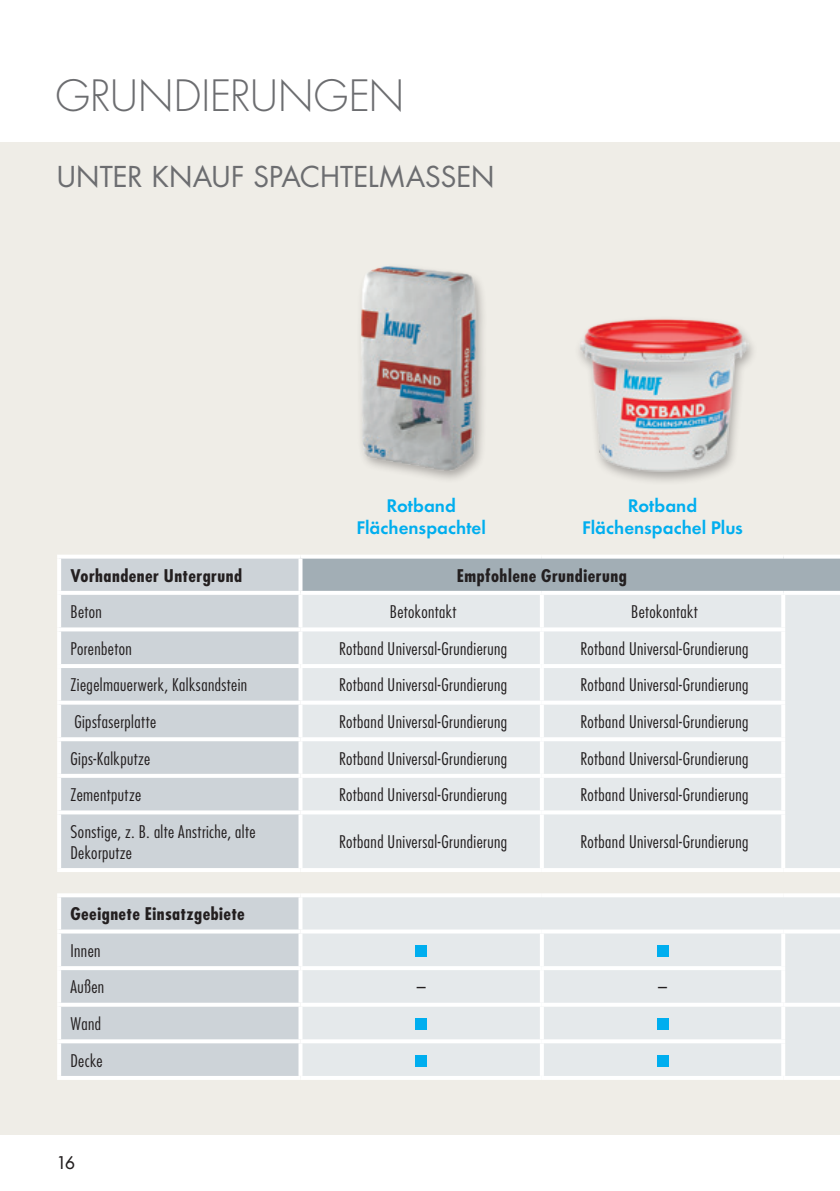
<style>
.page{position:relative;width:840px;height:1191px;background:#fff}
.page>*{position:absolute;margin:0;border:0;box-sizing:border-box;transform-origin:0 0}
.t1{font:300 42px "Futura";letter-spacing:.005em;color:#6c6d70}
.t2{font:28px "Futura";color:#6c6d70}
.t3{font:19px/22px "Futura Dem";color:#00aeef;text-align:center}
.t4{font:300 condensed 17px/36.6px "Futura";letter-spacing:.025em;color:#231f20;scale:1.05 1}
.t5{font:700 condensed 17px "Futura";letter-spacing:.025em;color:#231f20;scale:1.08 1}
.t6{font:17px "Futura";color:#231f20}
</style>
<div class="page">
<div style="left:0;top:142px;width:839px;height:992px;background:#efede7"></div>
<div style="left:61px;top:559px;width:237px;height:517px;background:#cdd3d8"></div>
<div style="left:302px;top:558px;width:537px;height:33px;background:#a2aeb5"></div>
<div style="left:302px;top:595px;width:537px;height:481px;background:#e5e9eb"></div>
<hr style="left:57px;top:595px;width:4px;height:32px;background:#fff">
<svg style="left:299px;top:595px;width:3px;height:32px"></svg>
<svg style="left:539px;top:595px;width:4px;height:32px"></svg>
<svg style="left:780px;top:595px;width:4px;height:32px"></svg>
<svg style="left:57px;top:627px;width:243px;height:4px"></svg>
<hr style="left:57px;top:631px;width:4px;height:33px;background:#fff">
<hr style="left:300px;top:627px;width:241px;height:4px;background:#fff">
<svg style="left:299px;top:631px;width:3px;height:33px"></svg>
<hr style="left:541px;top:627px;width:243px;height:4px;background:#fff">
<svg style="left:539px;top:631px;width:4px;height:33px"></svg>
<svg style="left:780px;top:631px;width:4px;height:33px"></svg>
<hr style="left:57px;top:664px;width:243px;height:4px;background:#fff">
<hr style="left:57px;top:668px;width:4px;height:32px;background:#fff">
<hr style="left:300px;top:664px;width:241px;height:4px;background:#fff">
<svg style="left:299px;top:668px;width:3px;height:32px"></svg>
<hr style="left:541px;top:664px;width:243px;height:4px;background:#fff">
<svg style="left:539px;top:668px;width:4px;height:32px"></svg>
<svg style="left:780px;top:668px;width:4px;height:32px"></svg>
<svg style="left:57px;top:700px;width:243px;height:4px"></svg>
<hr style="left:57px;top:704px;width:4px;height:33px;background:#fff">
<svg style="left:300px;top:700px;width:241px;height:4px"></svg>
<svg style="left:298px;top:704px;width:4px;height:33px"></svg>
<svg style="left:541px;top:700px;width:243px;height:4px"></svg>
<svg style="left:539px;top:704px;width:4px;height:33px"></svg>
<svg style="left:780px;top:704px;width:4px;height:33px"></svg>
<svg style="left:57px;top:737px;width:243px;height:4px"></svg>
<hr style="left:57px;top:741px;width:4px;height:33px;background:#fff">
<hr style="left:300px;top:737px;width:241px;height:4px;background:#fff">
<svg style="left:299px;top:741px;width:3px;height:33px"></svg>
<hr style="left:57px;top:774px;width:243px;height:4px;background:#fff">
<hr style="left:57px;top:778px;width:4px;height:32px;background:#fff">
<hr style="left:300px;top:774px;width:241px;height:4px;background:#fff">
<svg style="left:299px;top:778px;width:3px;height:32px"></svg>
<svg style="left:539px;top:778px;width:4px;height:32px"></svg>
<svg style="left:780px;top:778px;width:4px;height:32px"></svg>
<svg style="left:57px;top:810px;width:243px;height:4px"></svg>
<hr style="left:57px;top:814px;width:4px;height:54px;background:#fff">
<hr style="left:300px;top:810px;width:241px;height:4px;background:#fff">
<svg style="left:299px;top:814px;width:3px;height:54px"></svg>
<hr style="left:541px;top:810px;width:243px;height:4px;background:#fff">
<svg style="left:539px;top:814px;width:4px;height:54px"></svg>
<svg style="left:780px;top:814px;width:4px;height:54px"></svg>
<hr style="left:57px;top:868px;width:243px;height:4px;background:#fff">
<hr style="left:300px;top:868px;width:241px;height:4px;background:#fff">
<hr style="left:541px;top:868px;width:241px;height:4px;background:#fff">
<hr style="left:782px;top:868px;width:57px;height:4px;background:#fff">
<hr style="left:57px;top:893px;width:243px;height:4px;background:#fff">
<hr style="left:57px;top:897px;width:4px;height:32px;background:#fff">
<hr style="left:300px;top:893px;width:241px;height:4px;background:#fff">
<svg style="left:299px;top:897px;width:3px;height:32px"></svg>
<hr style="left:541px;top:893px;width:241px;height:4px;background:#fff">
<hr style="left:782px;top:893px;width:57px;height:4px;background:#fff">
<svg style="left:57px;top:929px;width:243px;height:4px"></svg>
<hr style="left:57px;top:933px;width:4px;height:33px;background:#fff">
<svg style="left:300px;top:929px;width:241px;height:4px"></svg>
<svg style="left:299px;top:933px;width:3px;height:33px"></svg>
<svg style="left:541px;top:929px;width:241px;height:4px"></svg>
<svg style="left:539px;top:933px;width:4px;height:33px"></svg>
<svg style="left:782px;top:929px;width:57px;height:4px"></svg>
<svg style="left:780px;top:933px;width:4px;height:33px"></svg>
<hr style="left:57px;top:966px;width:243px;height:4px;background:#fff">
<hr style="left:57px;top:970px;width:4px;height:32px;background:#fff">
<hr style="left:300px;top:966px;width:241px;height:4px;background:#fff">
<svg style="left:299px;top:970px;width:3px;height:32px"></svg>
<hr style="left:541px;top:966px;width:243px;height:4px;background:#fff">
<svg style="left:539px;top:970px;width:4px;height:32px"></svg>
<svg style="left:780px;top:970px;width:4px;height:32px"></svg>
<svg style="left:57px;top:1002px;width:243px;height:4px"></svg>
<hr style="left:57px;top:1006px;width:4px;height:33px;background:#fff">
<svg style="left:300px;top:1002px;width:241px;height:4px"></svg>
<svg style="left:298px;top:1006px;width:4px;height:33px"></svg>
<svg style="left:541px;top:1002px;width:241px;height:4px"></svg>
<svg style="left:539px;top:1006px;width:4px;height:33px"></svg>
<svg style="left:782px;top:1002px;width:57px;height:4px"></svg>
<svg style="left:780px;top:1006px;width:4px;height:33px"></svg>
<svg style="left:57px;top:1039px;width:243px;height:4px"></svg>
<hr style="left:57px;top:1043px;width:4px;height:33px;background:#fff">
<hr style="left:300px;top:1039px;width:241px;height:4px;background:#fff">
<svg style="left:298px;top:1043px;width:4px;height:33px"></svg>
<hr style="left:541px;top:1039px;width:243px;height:4px;background:#fff">
<svg style="left:539px;top:1043px;width:4px;height:33px"></svg>
<svg style="left:780px;top:1043px;width:4px;height:33px"></svg>
<hr style="left:57px;top:1076px;width:243px;height:4px;background:#fff">
<hr style="left:300px;top:1076px;width:241px;height:4px;background:#fff">
<hr style="left:541px;top:1076px;width:241px;height:4px;background:#fff">
<hr style="left:782px;top:1076px;width:57px;height:4px;background:#fff">
<svg style="left:57px;top:555px;width:243px;height:3px"></svg>
<hr style="left:57px;top:558px;width:4px;height:33px;background:#fff">
<svg style="left:782px;top:555px;width:57px;height:3px"></svg>
<hr style="left:57px;top:591px;width:243px;height:4px;background:#fff">
<hr style="left:782px;top:591px;width:57px;height:4px;background:#fff">
<svg style="left:300px;top:555px;width:241px;height:3px"></svg>
<svg style="left:298px;top:558px;width:4px;height:33px"></svg>
<svg style="left:541px;top:555px;width:241px;height:3px"></svg>
<hr style="left:300px;top:591px;width:241px;height:4px;background:#fff">
<hr style="left:541px;top:591px;width:241px;height:4px;background:#fff">
<hr style="left:541px;top:737px;width:243px;height:4px;background:#fff">
<svg style="left:539px;top:741px;width:4px;height:33px"></svg>
<svg style="left:780px;top:741px;width:4px;height:33px"></svg>
<hr style="left:541px;top:774px;width:243px;height:4px;background:#fff">
<div style="left:415px;top:945px;width:11px;height:11px;background:#00aeef"></div>
<div style="left:656px;top:945px;width:11px;height:11px;background:#00aeef"></div>
<div style="left:415px;top:1018px;width:11px;height:11px;background:#00aeef"></div>
<div style="left:656px;top:1018px;width:11px;height:11px;background:#00aeef"></div>
<div style="left:415px;top:1055px;width:11px;height:11px;background:#00aeef"></div>
<div style="left:656px;top:1055px;width:11px;height:11px;background:#00aeef"></div>
<div style="left:355px;top:262px;width:132px;height:221px;background:#231f20;opacity:.35"></div>
<img style="left:359px;top:263px;width:119px;height:209px">
<div style="left:574px;top:315px;width:184px;height:170px;background:#231f20;opacity:.35"></div>
<img style="left:578px;top:317px;width:170px;height:156px">
<h1 class="t1" style="left:55px;top:70px;width:350px">GRUNDIERUNGEN</h1>
<h2 class="t2" style="left:57px;top:159px;width:439px">UNTER KNAUF SPACHTELMASSEN</h2>
<p class="t3" style="left:356px;top:493px;width:131px">Rotband<br>Flächenspachtel</p>
<p class="t3" style="left:581px;top:493px;width:162px">Rotband<br>Flächenspachel Plus</p>
<p class="t5" style="left:70px;top:564px;width:160px">Vorhandener Untergrund</p>
<p class="t5" style="left:456px;top:564px;width:159px">Empfohlene Grundierung</p>
<p class="t4" style="left:70px;top:593px;width:31px">Beton</p>
<p class="t4" style="left:389px;top:593px;width:65px">Betokontakt</p>
<p class="t4" style="left:631px;top:593px;width:65px">Betokontakt</p>
<p class="t4" style="left:70px;top:630px;width:60px">Porenbeton</p>
<p class="t4" style="left:339px;top:630px;width:161px">Rotband Universal-Grundierung</p>
<p class="t4" style="left:580px;top:630px;width:161px">Rotband Universal-Grundierung</p>
<p class="t4" style="left:70px;top:666px;width:170px">Ziegelmauerwerk, Kalksandstein</p>
<p class="t4" style="left:339px;top:666px;width:161px">Rotband Universal-Grundierung</p>
<p class="t4" style="left:580px;top:666px;width:161px">Rotband Universal-Grundierung</p>
<p class="t4" style="left:74px;top:703px;width:79px">Gipsfaserplatte</p>
<p class="t4" style="left:339px;top:703px;width:161px">Rotband Universal-Grundierung</p>
<p class="t4" style="left:580px;top:703px;width:161px">Rotband Universal-Grundierung</p>
<p class="t4" style="left:70px;top:740px;width:77px">Gips-Kalkputze</p>
<p class="t4" style="left:339px;top:740px;width:161px">Rotband Universal-Grundierung</p>
<p class="t4" style="left:580px;top:740px;width:161px">Rotband Universal-Grundierung</p>
<p class="t4" style="left:70px;top:776px;width:69px">Zementputze</p>
<p class="t4" style="left:339px;top:776px;width:161px">Rotband Universal-Grundierung</p>
<p class="t4" style="left:580px;top:776px;width:161px">Rotband Universal-Grundierung</p>
<p class="t4" style="left:70px;top:821px;width:177px;line-height:21px">Sonstige, z. B. alte Anstriche, alte<br>Dekorputze</p>
<p class="t4" style="left:339px;top:823px;width:161px">Rotband Universal-Grundierung</p>
<p class="t4" style="left:580px;top:823px;width:161px">Rotband Universal-Grundierung</p>
<p class="t5" style="left:70px;top:903px;width:163px">Geeignete Einsatzgebiete</p>
<p class="t4" style="left:70px;top:932px;width:34px">Innen<br>Außen</p>
<p class="t4" style="left:70px;top:1005px;width:32px">Wand<br>Decke</p>
<p class="t6" style="left:57px;top:1152px;width:20px">16</p>
<p class="t4" style="left:416px;top:968px;width:10px">–</p>
<p class="t4" style="left:657px;top:968px;width:10px">–</p>
</div>
